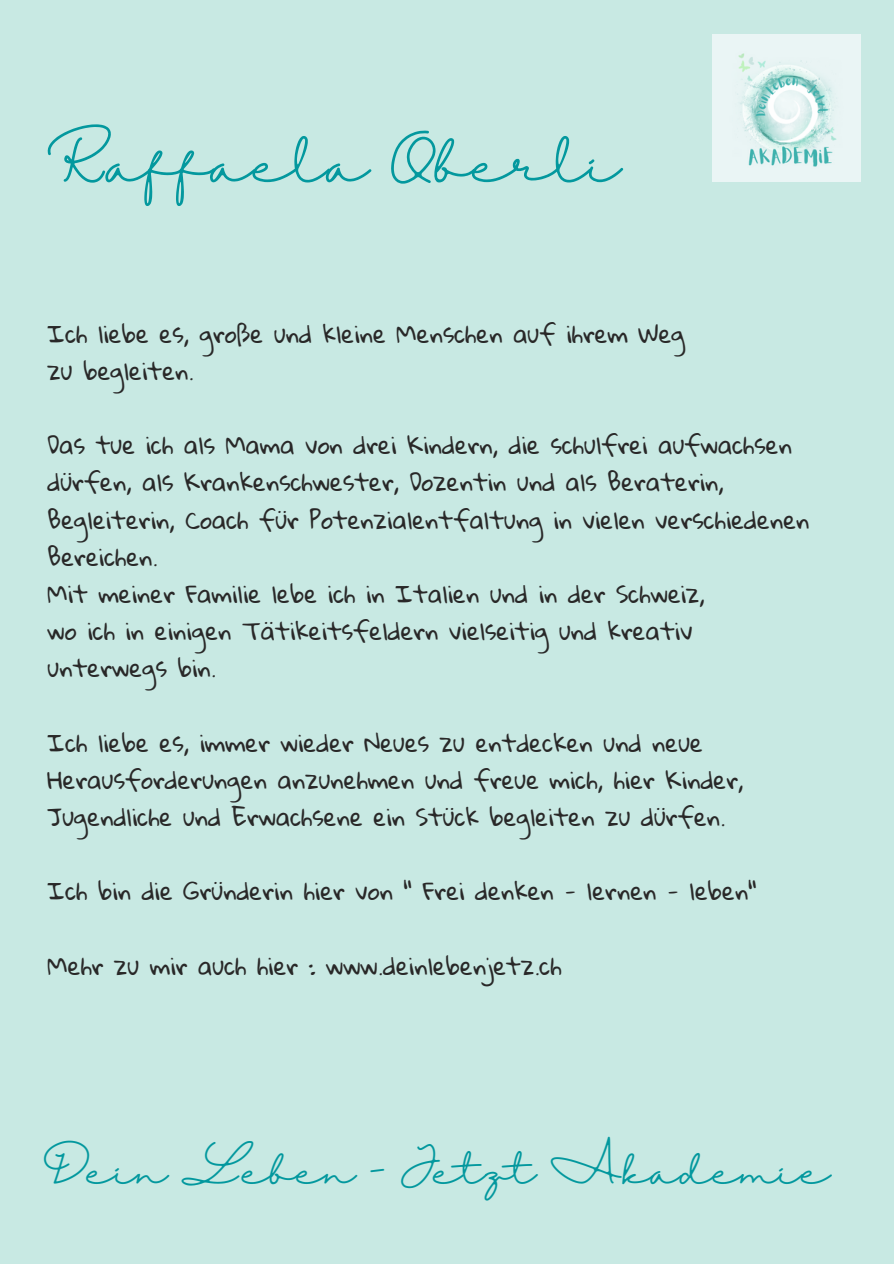
<style>
.page{position:relative;width:894px;height:1264px;background:#fff}
.page>*{position:absolute;margin:0;border:0;box-sizing:border-box;transform-origin:0 0}
.t1{font:51px "Halimun";color:#03989e}
.t2{font:35.7px "Halimun";color:#03989e}
.t3{font:23.55px/37.2px "Gloria Hallelujah";color:#292828}
</style>
<div class="page">
<div style="left:0;top:0;width:893px;height:1263px;background:#c8e9e3"></div>
<img style="left:712px;top:34px;width:147px;height:148px">
<h1 class="t1" style="left:47px;top:135px;width:575px">Raffaela Oberli</h1>
<p class="t3" style="left:48px;top:316px;width:638px">Ich liebe es, große und kleine Menschen auf ihrem Weg zu begleiten.</p>
<p class="t3" style="left:48px;top:427px;width:763px">Das tue ich als Mama von drei Kindern, die schulfrei aufwachsen dürfen, als Krankenschwester, Dozentin und als Beraterin, Begleiterin, Coach für Potenzialentfaltung in vielen verschiedenen Bereichen.<br>Mit meiner Familie lebe ich in Italien und in der Schweiz,<br>wo ich in einigen Tätikeitsfeldern vielseitig und kreativ unterwegs bin.</p>
<p class="t3" style="left:48px;top:725px;width:697px">Ich liebe es, immer wieder Neues zu entdecken und neue<br>Herausforderungen anzunehmen und freue mich, hier Kinder,<br>Jugendliche und Erwachsene ein Stück begleiten zu dürfen.</p>
<p class="t3" style="left:48px;top:873px;width:710px">Ich bin die Gründerin hier von " Frei denken - lernen - leben"</p>
<p class="t3" style="left:48px;top:948px;width:515px">Mehr zu mir auch hier : www.deinlebenjetz.ch</p>
<h2 class="t2" style="left:44px;top:1150px;width:788px">Dein Leben - Jetzt Akademie</h2>
</div>
